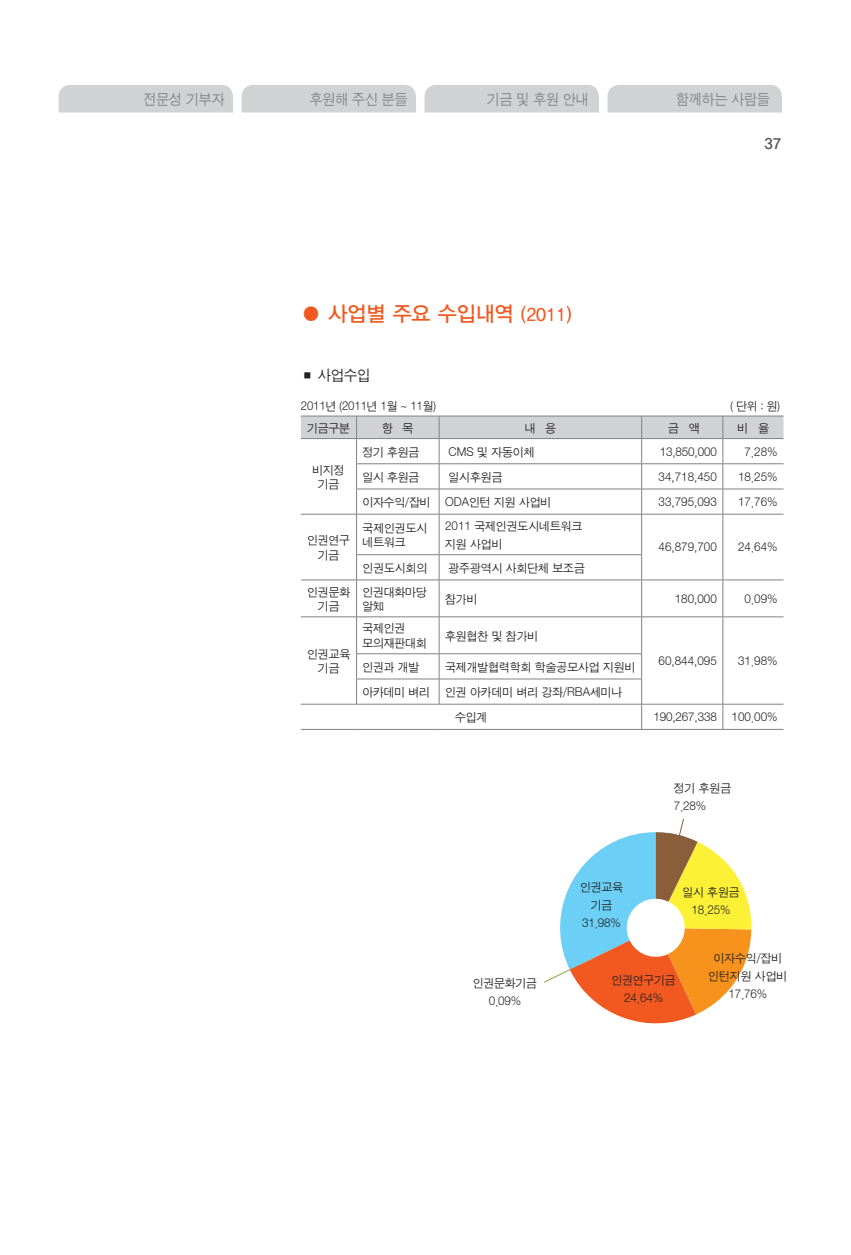
<style>
.page{position:relative;width:851px;height:1255px;background:#fff}
.page>*{position:absolute;margin:0;border:0;box-sizing:border-box;transform-origin:0 0}
.t1{font:21px "YDIYGO330";color:#f15921}
.t2{font:15px "Sand Jg";color:#808285;scale:.95 1}
.t3{font:15px "Sand Jg";color:#231f20}
.t4{font:15px "YDIYGO340";color:#57585a}
.t5{font:12px/18px "Sand Jg";color:#231f20;text-align:center}
.s1{font-size:18px}
</style>
<div class="page">
<div style="left:59px;top:85px;width:174px;height:27px;background:#d1d2d4"></div>
<div style="left:241px;top:85px;width:175px;height:27px;background:#d1d2d4"></div>
<div style="left:424px;top:85px;width:175px;height:27px;background:#d1d2d4"></div>
<div style="left:607px;top:85px;width:174px;height:27px;background:#d1d2d4"></div>
<svg style="left:301px;top:416px;width:482px;height:98px"></svg>
<hr style="left:301px;top:514px;width:55px;height:1px;background:#808285">
<hr style="left:356px;top:514px;width:83px;height:1px;background:#808285">
<hr style="left:356px;top:514px;width:1px;height:40px;background:#808285">
<hr style="left:439px;top:514px;width:202px;height:1px;background:#808285">
<hr style="left:439px;top:514px;width:1px;height:40px;background:#808285">
<hr style="left:641px;top:514px;width:81px;height:1px;background:#808285">
<hr style="left:641px;top:514px;width:1px;height:40px;background:#808285">
<hr style="left:722px;top:514px;width:61px;height:1px;background:#808285">
<hr style="left:722px;top:514px;width:1px;height:40px;background:#808285">
<hr style="left:356px;top:554px;width:83px;height:1px;background:#808285">
<svg style="left:356px;top:555px;width:1px;height:24px"></svg>
<hr style="left:439px;top:554px;width:202px;height:1px;background:#808285">
<svg style="left:439px;top:555px;width:1px;height:24px"></svg>
<svg style="left:641px;top:555px;width:1px;height:24px"></svg>
<svg style="left:722px;top:554px;width:1px;height:25px"></svg>
<hr style="left:301px;top:579px;width:55px;height:1px;background:#808285">
<hr style="left:356px;top:579px;width:83px;height:1px;background:#808285">
<hr style="left:356px;top:580px;width:1px;height:36px;background:#808285">
<hr style="left:439px;top:579px;width:202px;height:1px;background:#808285">
<hr style="left:439px;top:580px;width:1px;height:36px;background:#808285">
<hr style="left:641px;top:579px;width:81px;height:1px;background:#808285">
<hr style="left:641px;top:580px;width:1px;height:36px;background:#808285">
<hr style="left:722px;top:579px;width:61px;height:1px;background:#808285">
<hr style="left:722px;top:580px;width:1px;height:36px;background:#808285">
<hr style="left:301px;top:616px;width:55px;height:1px;background:#808285">
<hr style="left:356px;top:616px;width:83px;height:1px;background:#808285">
<hr style="left:356px;top:617px;width:1px;height:36px;background:#808285">
<hr style="left:439px;top:616px;width:202px;height:1px;background:#808285">
<hr style="left:439px;top:617px;width:1px;height:36px;background:#808285">
<hr style="left:641px;top:616px;width:81px;height:1px;background:#808285">
<hr style="left:641px;top:617px;width:1px;height:36px;background:#808285">
<hr style="left:722px;top:616px;width:61px;height:1px;background:#808285">
<hr style="left:722px;top:617px;width:1px;height:36px;background:#808285">
<hr style="left:356px;top:653px;width:83px;height:1px;background:#808285">
<hr style="left:439px;top:653px;width:202px;height:1px;background:#808285">
<hr style="left:356px;top:678px;width:83px;height:1px;background:#808285">
<svg style="left:356px;top:654px;width:1px;height:50px"></svg>
<hr style="left:439px;top:678px;width:202px;height:1px;background:#808285">
<svg style="left:439px;top:654px;width:1px;height:50px"></svg>
<hr style="left:301px;top:704px;width:55px;height:1px;background:#808285">
<hr style="left:356px;top:704px;width:83px;height:1px;background:#808285">
<hr style="left:439px;top:704px;width:202px;height:1px;background:#808285">
<hr style="left:641px;top:704px;width:81px;height:1px;background:#808285">
<svg style="left:641px;top:654px;width:1px;height:75px"></svg>
<hr style="left:722px;top:704px;width:61px;height:1px;background:#808285">
<svg style="left:722px;top:653px;width:1px;height:76px"></svg>
<hr style="left:301px;top:729px;width:55px;height:1px;background:#808285">
<hr style="left:356px;top:729px;width:83px;height:1px;background:#808285">
<hr style="left:439px;top:729px;width:202px;height:1px;background:#808285">
<hr style="left:641px;top:729px;width:81px;height:1px;background:#808285">
<hr style="left:722px;top:729px;width:61px;height:1px;background:#808285">
<svg style="left:544px;top:818px;width:207px;height:206px"></svg>
<p class="t2" style="left:143px;top:92px;width:87px">전문성 기부자</p>
<p class="t2" style="left:309px;top:92px;width:104px">후원해 주신 분들</p>
<p class="t2" style="left:487px;top:92px;width:109px">기금 및 후원 안내</p>
<p class="t2" style="left:676px;top:92px;width:100px">함께하는 사람들</p>
<h1 class="t1" style="left:301px;top:302px;width:272px">● 사업별 주요 수입내역 <span class="s1">(2011)</span></h1>
<p class="t4" style="left:764px;top:135px;width:18px">37</p>
<p class="t3" style="left:301px;top:367px;width:71px">■ 사업수입</p>
<p class="t5" style="left:301px;top:397px;width:137px">2011년 (2011년 1월 ~ 11월)</p>
<p class="t5" style="left:730px;top:397px;width:51px">( 단위 : 원)</p>
<p class="t5" style="left:307px;top:419px;width:44px">기금구분</p>
<p class="t5" style="left:382px;top:419px;width:33px">항 목</p>
<p class="t5" style="left:524px;top:419px;width:33px">내 용</p>
<p class="t5" style="left:668px;top:419px;width:33px">금 액</p>
<p class="t5" style="left:737px;top:419px;width:33px">비 율</p>
<p class="t5" style="left:312px;top:463px;width:34px;line-height:14.4px">비지정 기금</p>
<p class="t5" style="left:362px;top:443px;width:58px">정기 후원금</p>
<p class="t5" style="left:448px;top:443px;width:87px">CMS 및 자동이체</p>
<p class="t5" style="left:659px;top:443px;width:59px">13,850,000</p>
<p class="t5" style="left:744px;top:443px;width:34px">7.28%</p>
<p class="t5" style="left:362px;top:468px;width:58px">일시 후원금</p>
<p class="t5" style="left:448px;top:468px;width:56px">일시후원금</p>
<p class="t5" style="left:658px;top:468px;width:60px">34,718,450</p>
<p class="t5" style="left:738px;top:468px;width:41px">18.25%</p>
<p class="t5" style="left:362px;top:493px;width:190px">이자수익/잡비 ODA인턴 지원 사업비</p>
<p class="t5" style="left:658px;top:493px;width:60px">33,795,093</p>
<p class="t5" style="left:738px;top:493px;width:41px">17.76%</p>
<p class="t5" style="left:307px;top:533px;width:44px;line-height:14.4px">인권연구 기금</p>
<p class="t5" style="left:362px;top:521px;width:66px;line-height:14.4px;text-align:left">국제인권도시 네트워크</p>
<p class="t5" style="left:445px;top:517px;width:139px;text-align:left">2011 국제인권도시네트워크 지원 사업비</p>
<p class="t5" style="left:362px;top:559px;width:66px">인권도시회의</p>
<p class="t5" style="left:448px;top:559px;width:138px">광주광역시 사회단체 보조금</p>
<p class="t5" style="left:658px;top:539px;width:60px">46,879,700</p>
<p class="t5" style="left:738px;top:539px;width:41px">24.64%</p>
<p class="t5" style="left:307px;top:585px;width:45px;line-height:14.4px">인권문화 기금</p>
<p class="t5" style="left:362px;top:585px;width:66px;line-height:14.4px;text-align:left">인권대화마당 알知</p>
<p class="t5" style="left:445px;top:590px;width:34px">참가비</p>
<p class="t5" style="left:674px;top:590px;width:44px">180,000</p>
<p class="t5" style="left:744px;top:590px;width:34px">0.09%</p>
<p class="t5" style="left:307px;top:647px;width:45px;line-height:14.4px">인권교육 기금</p>
<p class="t5" style="left:362px;top:621px;width:66px;line-height:14.4px;text-align:left">국제인권 모의재판대회</p>
<p class="t5" style="left:445px;top:627px;width:95px">후원협찬 및 참가비</p>
<p class="t5" style="left:658px;top:652px;width:60px">60,844,095</p>
<p class="t5" style="left:738px;top:652px;width:41px">31.98%</p>
<p class="t5" style="left:362px;top:658px;width:58px">인권과 개발</p>
<p class="t5" style="left:445px;top:658px;width:192px">국제개발협력학회 학술공모사업 지원비</p>
<p class="t5" style="left:362px;top:683px;width:69px">아카데미 벼리</p>
<p class="t5" style="left:455px;top:680px;width:169px;line-height:25.2px;text-align:left;text-indent:-10px">인권 아카데미 벼리 강좌/RBA세미나 수입계</p>
<p class="t5" style="left:653px;top:708px;width:126px">190,267,338 100.00%</p>
<p class="t5" style="left:473px;top:974px;width:66px">인권문화기금<br>0.09%</p>
<p class="t5" style="left:673px;top:779px;width:59px;text-align:left">정기 후원금<br>7.28%</p>
<p class="t5" style="left:580px;top:878px;width:44px">인권교육 기금<br>31.98%</p>
<p class="t5" style="left:682px;top:883px;width:59px">일시 후원금<br>18.25%</p>
<p class="t5" style="left:708px;top:949px;width:80px">이자수익/잡비 인턴지원 사업비<br>17.76%</p>
<p class="t5" style="left:611px;top:971px;width:66px">인권연구기금<br>24.64%</p>
</div>
